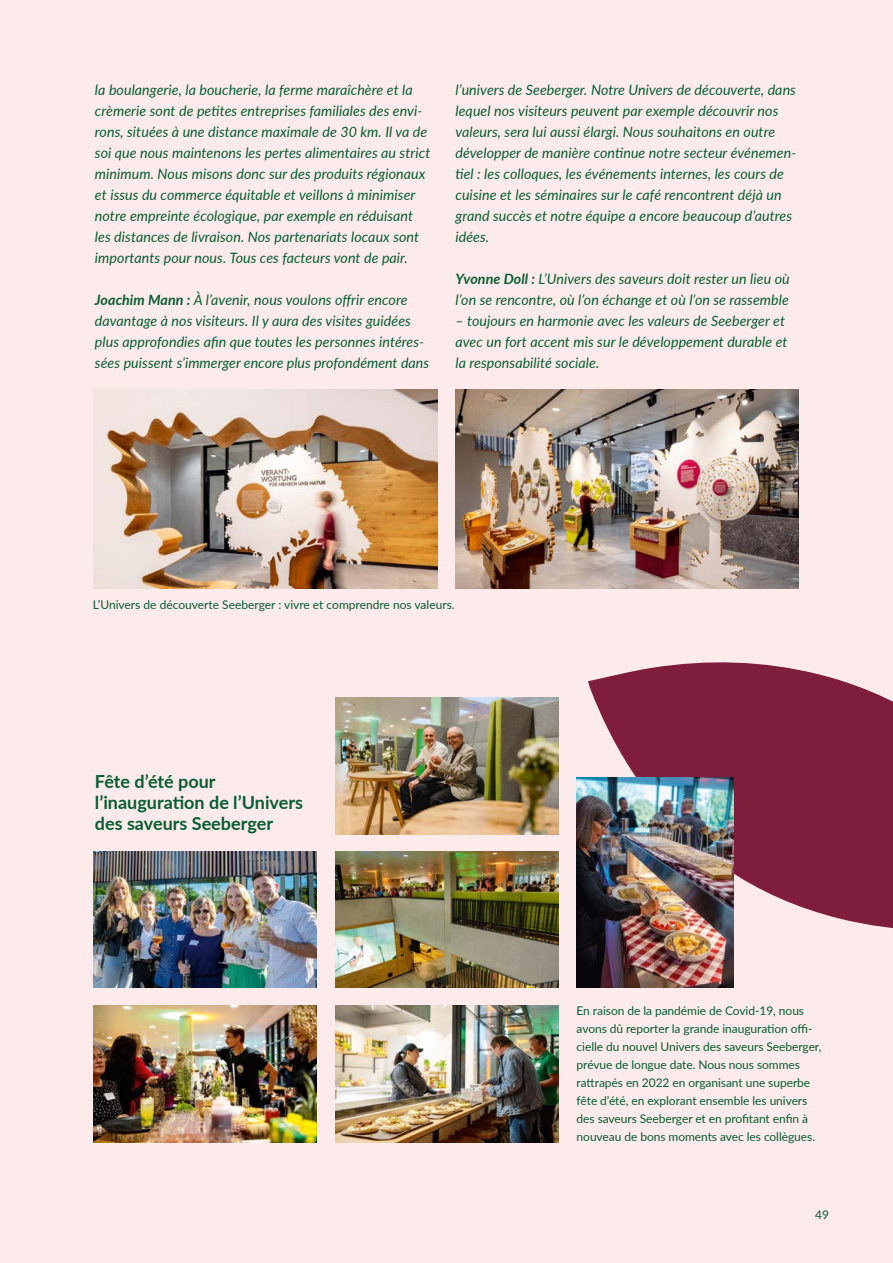
<style>
.page{position:relative;width:893px;height:1263px;background:#fdebec}
.page>*{position:absolute;margin:0;border:0;box-sizing:border-box;transform-origin:0 0}
.t1{font:700 18px/21px "Lato";color:#085c32}
.t2{font:italic 14.25px/21px "Lato";letter-spacing:.005em;color:#085c32}
.t3{font:12px/18px "Lato";letter-spacing:-.005em;color:#085c32}
.s1{font-weight:700}
</style>
<div class="page">
<svg style="left:588px;top:662px;width:305px;height:267px;background:#903a55"></svg>
<img style="left:94px;top:851px;width:223px;height:137px">
<img style="left:335px;top:1006px;width:223px;height:136px">
<img style="left:577px;top:778px;width:157px;height:210px">
<img style="left:94px;top:1006px;width:223px;height:136px">
<img style="left:335px;top:851px;width:223px;height:137px">
<img style="left:455px;top:389px;width:343px;height:200px">
<img style="left:93px;top:389px;width:344px;height:200px">
<img style="left:335px;top:697px;width:223px;height:137px">
<p class="t2" style="left:95px;top:79px;width:337px">la boulangerie, la boucherie, la ferme maraîchère et la crèmerie sont de petites entreprises familiales des envi&shy;rons, situées à une distance maximale de 30 km. Il va de soi que nous maintenons les pertes alimentaires au strict minimum. Nous misons donc sur des produits régionaux et issus du commerce équitable et veillons à minimiser notre empreinte écologique, par exemple en réduisant les distances de livraison. Nos partenariats locaux sont importants pour nous. Tous ces facteurs vont de pair.</p>
<p class="t2" style="left:95px;top:289px;width:336px"><span class="s1">Joachim Mann :</span> À l’avenir, nous voulons offrir encore davantage à nos visiteurs. Il y aura des visites guidées plus approfondies afin que toutes les personnes intéres&shy;sées puissent s’immerger encore plus profondément dans</p>
<p class="t2" style="left:455px;top:79px;width:342px">l’univers de Seeberger. Notre Univers de découverte, dans lequel nos visiteurs peuvent par exemple découvrir nos valeurs, sera lui aussi élargi. Nous souhaitons en outre développer de manière continue notre secteur événemen&shy;tiel : les colloques, les événements internes, les cours de cuisine et les séminaires sur le café rencontrent déjà un grand succès et notre équipe a encore beaucoup d’autres idées.</p>
<p class="t2" style="left:455px;top:268px;width:336px"><span class="s1">Yvonne Doll :</span> L’Univers des saveurs doit rester un lieu où l’on se rencontre, où l’on échange et où l’on se rassemble</p>
<p class="t2" style="left:455px;top:310px;width:334px">– toujours en harmonie avec les valeurs de Seeberger et avec un fort accent mis sur le développement durable et la responsabilité sociale.</p>
<p class="t3" style="left:93px;top:595px;width:363px">L’Univers de découverte Seeberger : vivre et comprendre nos valeurs.</p>
<p class="t1" style="left:95px;top:770px;width:210px">Fête d’été pour l’inauguration de l’Univers des saveurs Seeberger</p>
<p class="t3" style="left:577px;top:1001px;width:246px">En raison de la pandémie de Covid-19, nous avons dû reporter la grande inauguration offi&shy;cielle du nouvel Univers des saveurs Seeberger, prévue de longue date. Nous nous sommes rattrapés en 2022 en organisant une superbe fête d’été, en explorant ensemble les univers des saveurs Seeberger et en profitant enfin à nouveau de bons moments avec les collègues.</p>
<p class="t3" style="left:815px;top:1205px;width:15px">49</p>
</div>
